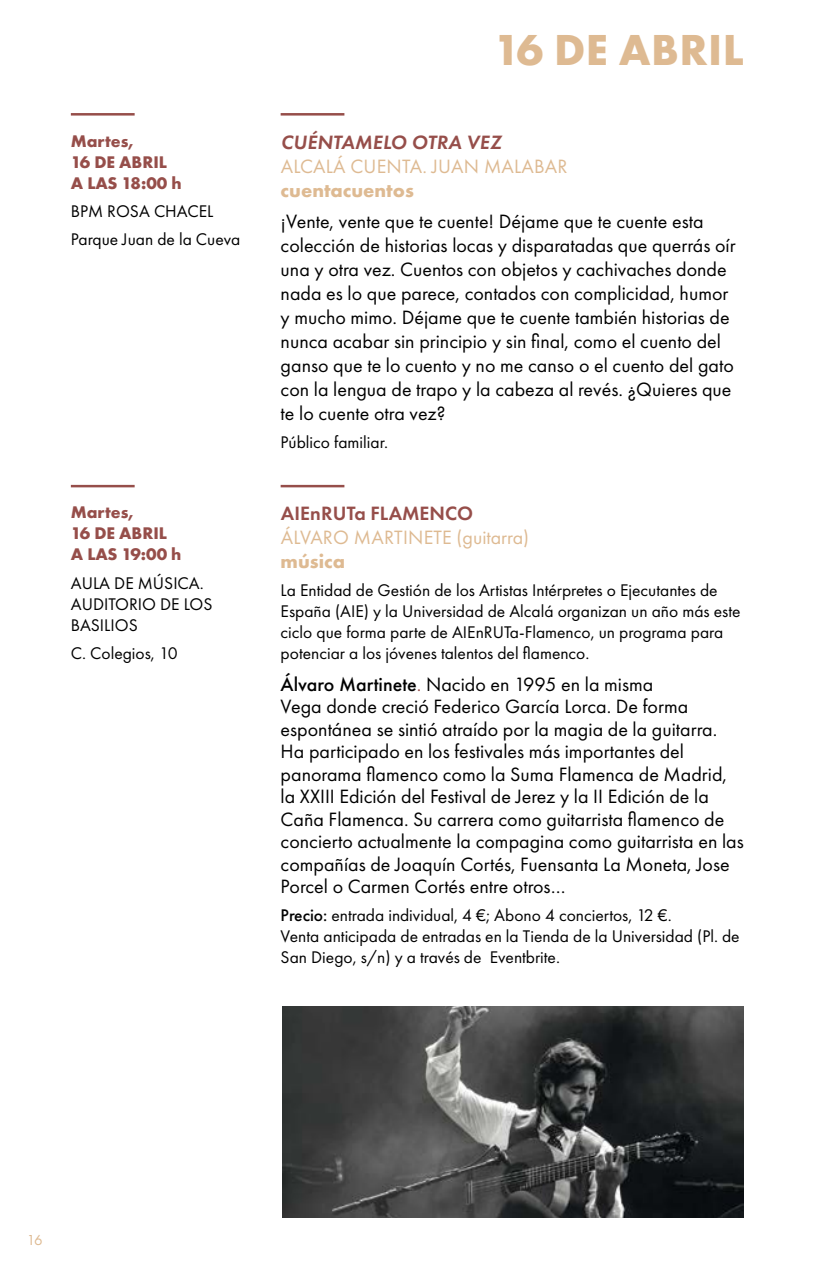
<style>
.page{position:relative;width:815px;height:1276px;background:#fff}
.page>*{position:absolute;margin:0;border:0;box-sizing:border-box;transform-origin:0 0}
.t1{font:700 45px "Futura PT";letter-spacing:.01em;color:#deba92}
.t2{font:20px/22.5px "Futura PT";color:#000}
.t3{font:20px "Futura PT";letter-spacing:.01em;color:#deba92}
.t4{font:700 20px "Futura PT";color:#deba92}
.t5{font:italic 600 20px "Futura PT";letter-spacing:.01em;color:#964e4a}
.t6{font:600 20px "Futura PT";letter-spacing:.005em;color:#964e4a}
.t7{font:17.5px/21px "Futura PT";color:#000}
.t8{font:700 17.5px/21px "Futura PT";color:#964e4a}
.t9{font:15px "Futura PT";color:#deba92}
.s1{font-weight:500}
.s2{color:#964e4a}
</style>
<div class="page">
<hr style="left:71px;top:113px;width:64px;height:3px;background:#964e4a">
<hr style="left:281px;top:113px;width:63px;height:3px;background:#964e4a">
<hr style="left:71px;top:485px;width:64px;height:2px;background:#964e4a">
<hr style="left:281px;top:485px;width:63px;height:2px;background:#964e4a">
<img style="left:282px;top:1006px;width:461px;height:211px">
<p class="t8" style="left:71px;top:130px;width:112px">Martes,<br>16 DE ABRIL<br>A LAS 18:00 h</p>
<p class="t7" style="left:71px;top:197px;width:171px;line-height:28px">BPM ROSA CHACEL<br>Parque Juan de la Cueva</p>
<p class="t8" style="left:71px;top:502px;width:112px">Martes,<br>16 DE ABRIL<br>A LAS 19:00 h</p>
<p class="t7" style="left:71px;top:572px;width:143px">AULA DE MÚSICA.<br>AUDITORIO DE LOS<br>BASILIOS</p>
<p class="t7" style="left:71px;top:642px;width:108px">C. Colegios, 10</p>
<h1 class="t1" style="left:493px;top:21px;width:252px">16 DE ABRIL</h1>
<p class="t5" style="left:281px;top:129px;width:222px">CUÉNTAMELO OTRA VEZ</p>
<p class="t3" style="left:281px;top:154px;width:288px">ALCALÁ CUENTA. JUAN MALABAR</p>
<p class="t4" style="left:281px;top:177px;width:135px">cuentacuentos</p>
<p class="t2" style="left:281px;top:209px;width:457px;line-height:24px">¡Vente, vente que te cuente! Déjame que te cuente esta colección de historias locas y disparatadas que querrás oír una y otra vez. Cuentos con objetos y cachivaches donde nada es lo que parece, contados con complicidad, humor y mucho mimo. Déjame que te cuente también historias de nunca acabar sin principio y sin final, como el cuento del ganso que te lo cuento y no me canso o el cuento del gato con la lengua de trapo y la cabeza al revés. ¿Quieres que te lo cuente otra vez?</p>
<p class="t7" style="left:281px;top:431px;width:109px">Público familiar.</p>
<p class="t6" style="left:281px;top:501px;width:194px">AIEnRUTa FLAMENCO</p>
<p class="t3" style="left:281px;top:526px;width:250px">ÁLVARO MARTINETE (guitarra)</p>
<p class="t4" style="left:281px;top:549px;width:66px">música</p>
<p class="t7" style="left:281px;top:580px;width:461px">La Entidad de Gestión de los Artistas Intérpretes o Ejecutantes de España (AIE) y la Universidad de Alcalá organizan un año más este ciclo que forma parte de AIEnRUTa-Flamenco, un programa para potenciar a los jóvenes talentos del flamenco.</p>
<p class="t2" style="left:281px;top:672px;width:465px"><span class="s1">Álvaro Martinete</span><span class="s2">.</span> Nacido en 1995 en la misma<br>Vega donde creció Federico García Lorca. De forma espontánea se sintió atraído por la magia de la guitarra.<br>Ha participado en los festivales más importantes del panorama flamenco como la Suma Flamenca de Madrid, la XXIII Edición del Festival de Jerez y la II Edición de la Caña Flamenca. Su carrera como guitarrista flamenco de concierto actualmente la compagina como guitarrista en las compañías de Joaquín Cortés, Fuensanta La Moneta, Jose Porcel o Carmen Cortés entre otros…</p>
<p class="t7" style="left:281px;top:905px;width:461px"><span class="s1">Precio:</span> entrada individual, 4 €; Abono 4 conciertos, 12 €.<br>Venta anticipada de entradas en la Tienda de la Universidad (Pl. de<br>San Diego, s/n) y a través de Eventbrite.</p>
<p class="t9" style="left:27px;top:1231px;width:17px">16</p>
</div>
